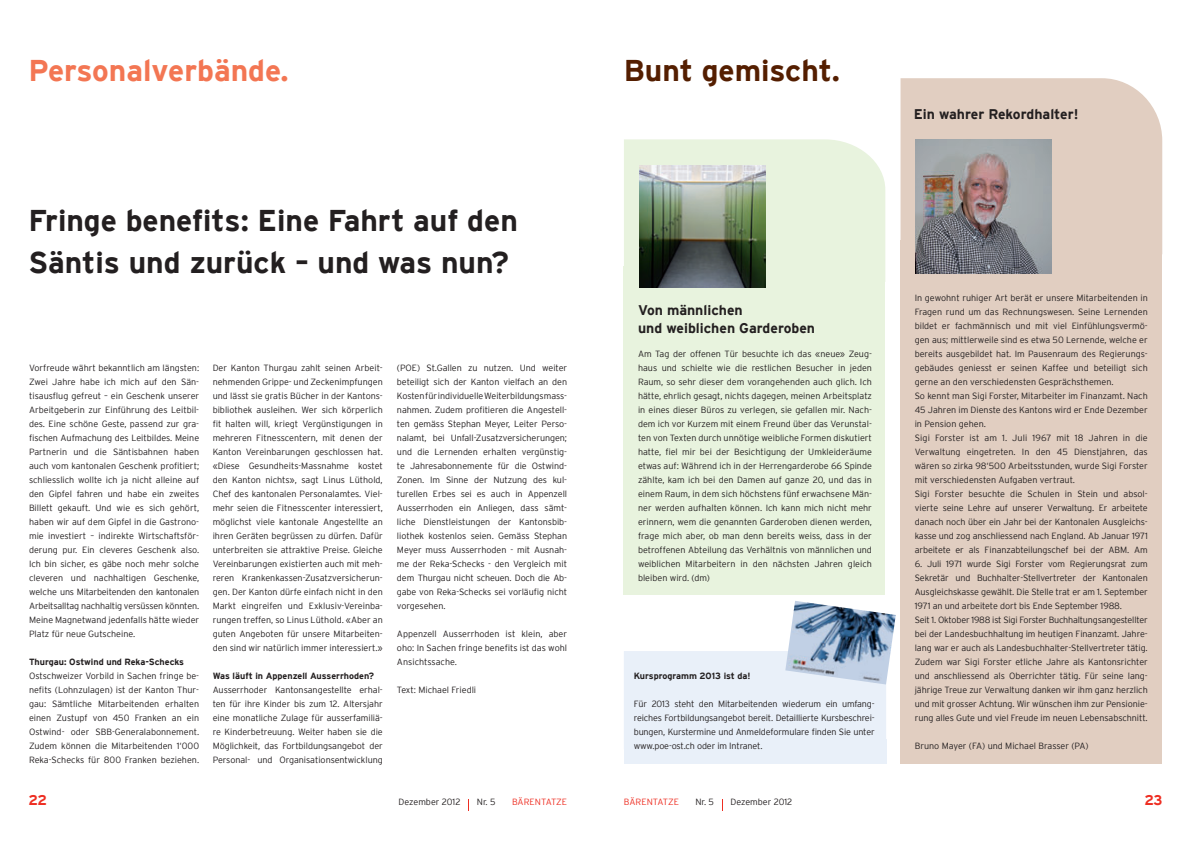
<style>
.page{position:relative;width:1191px;height:842px;background:#fff}
.page>*{position:absolute;margin:0;border:0;box-sizing:border-box;transform-origin:0 0}
.t1{font:700 30px/42px "Interstate";color:#231f20}
.t2{font:700 30px "Interstate";color:#f37653}
.t3{font:700 30px "Interstate";color:#541e00}
.t4{font:700 14px/18px "Interstate";color:#231f20}
.t5{font:700 14px "Interstate";color:#ee2e22}
.t6{font:300 9px/14px "Interstate";letter-spacing:-.005em;color:#231f20;text-align:justify}
.t7{font:700 9px "Interstate";color:#231f20}
.t8{font:300 9px "Interstate";color:#ee2e22}
</style>
<div class="page">
<svg style="left:468px;top:799px;width:1px;height:12px"></svg>
<svg style="left:722px;top:799px;width:1px;height:12px"></svg>
<div style="left:900px;top:240px;width:262px;height:524px;background:#e1cec1"></div>
<div style="left:900px;top:78px;width:262px;height:176px;background:#e1cec1"></div>
<img style="left:915px;top:140px;width:136px;height:134px">
<div style="left:624px;top:267px;width:261px;height:328px;background:#e8f3de"></div>
<div style="left:624px;top:139px;width:261px;height:143px;background:#e8f3de"></div>
<img style="left:639px;top:165px;width:126px;height:122px">
<div style="left:624px;top:651px;width:262px;height:88px;background:#e9f0f9"></div>
<div style="left:624px;top:739px;width:262px;height:24px;background:#e9f0f9"></div>
<img style="left:785px;top:601px;width:110px;height:83px">
<h1 class="t2" style="left:28px;top:53px;width:262px">Personalverbände.</h1>
<h1 class="t3" style="left:624px;top:53px;width:217px">Bunt gemischt.</h1>
<h1 class="t1" style="left:28px;top:199px;width:491px">Fringe benefits: Eine Fahrt auf den<br>Säntis und zurück – und was nun?</h1>
<p class="t6" style="left:29px;top:361px;width:172px">Vorfreude währt bekanntlich am längsten:<br>Zwei Jahre habe ich mich auf den Sän&shy;tisausflug gefreut – ein Geschenk unserer Arbeitgeberin zur Einführung des Leitbil&shy;des. Eine schöne Geste, passend zur gra&shy;fischen Aufmachung des Leitbildes. Meine Partnerin und die Säntisbahnen haben auch vom kantonalen Geschenk profitiert; schliesslich wollte ich ja nicht alleine auf den Gipfel fahren und habe ein zweites Billett gekauft. Und wie es sich gehört, haben wir auf dem Gipfel in die Gastrono&shy;mie investiert – indirekte Wirtschaftsför&shy;derung pur. Ein cleveres Geschenk also.<br>Ich bin sicher, es gäbe noch mehr solche cleveren und nachhaltigen Geschenke, welche uns Mitarbeitenden den kantonalen Arbeitsalltag nachhaltig versüssen könnten.<br>Meine Magnetwand jedenfalls hätte wieder Platz für neue Gutscheine.</p>
<p class="t7" style="left:29px;top:657px;width:157px">Thurgau: Ostwind und Reka-Schecks</p>
<p class="t6" style="left:29px;top:669px;width:172px">Ostschweizer Vorbild in Sachen fringe be&shy;nefits (Lohnzulagen) ist der Kanton Thur&shy;gau: Sämtliche Mitarbeitenden erhalten einen Zustupf von 450 Franken an ein Ostwind- oder SBB-Generalabonnement.<br>Zudem können die Mitarbeitenden 1‘000<br>Reka-Schecks für 800 Franken beziehen.</p>
<p class="t6" style="left:213px;top:361px;width:172px">Der Kanton Thurgau zahlt seinen Arbeit&shy;nehmenden Grippe- und Zeckenimpfungen und lässt sie gratis Bücher in der Kantons&shy;bibliothek ausleihen. Wer sich körperlich fit halten will, kriegt Vergünstigungen in mehreren Fitnesscentern, mit denen der Kanton Vereinbarungen geschlossen hat. «Diese Gesundheits-Massnahme kostet den Kanton nichts», sagt Linus Lüthold, Chef des kantonalen Personalamtes. Viel&shy;mehr seien die Fitnesscenter interessiert, möglichst viele kantonale Angestellte an ihren Geräten begrüssen zu dürfen. Dafür unterbreiten sie attraktive Preise. Gleiche Vereinbarungen existierten auch mit meh&shy;reren Krankenkassen-Zusatzversicherun&shy;gen. Der Kanton dürfe einfach nicht in den Markt eingreifen und Exklusiv-Vereinba&shy;rungen treffen, so Linus Lüthold. «Aber an guten Angeboten für unsere Mitarbeiten&shy;den sind wir natürlich immer interessiert.»</p>
<p class="t7" style="left:213px;top:671px;width:163px">Was läuft in Appenzell Ausserrhoden?</p>
<p class="t6" style="left:213px;top:683px;width:172px">Ausserrhoder Kantonsangestellte erhal&shy;ten für ihre Kinder bis zum 12. Altersjahr eine monatliche Zulage für ausserfamiliä&shy;re Kinderbetreuung. Weiter haben sie die Möglichkeit, das Fortbildungsangebot der Personal- und Organisationsentwicklung</p>
<p class="t6" style="left:397px;top:361px;width:172px">(POE) St.Gallen zu nutzen. Und weiter beteiligt sich der Kanton vielfach an den Kosten für individuelle Weiterbildungsmass&shy;nahmen. Zudem profitieren die Angestell&shy;ten gemäss Stephan Meyer, Leiter Perso&shy;nalamt, bei Unfall-Zusatzversicherungen; und die Lernenden erhalten vergünstig&shy;te Jahresabonnemente für die Ostwind-Zonen. Im Sinne der Nutzung des kul&shy;turellen Erbes sei es auch in Appenzell Ausserrhoden ein Anliegen, dass sämt&shy;liche Dienstleistungen der Kantonsbib&shy;liothek kostenlos seien. Gemäss Stephan Meyer muss Ausserrhoden - mit Ausnah&shy;me der Reka-Schecks - den Vergleich mit dem Thurgau nicht scheuen. Doch die Ab&shy;gabe von Reka-Schecks sei vorläufig nicht vorgesehen.</p>
<p class="t6" style="left:397px;top:627px;width:172px">Appenzell Ausserrhoden ist klein, aber oho: In Sachen fringe benefits ist das wohl Ansichtssache.</p>
<p class="t6" style="left:397px;top:683px;width:81px">Text: Michael Friedli</p>
<h2 class="t4" style="left:638px;top:301px;width:178px">Von männlichen<br>und weiblichen Garderoben</h2>
<p class="t6" style="left:638px;top:347px;width:235px">Am Tag der offenen Tür besuchte ich das «neue» Zeug&shy;haus und schielte wie die restlichen Besucher in jeden Raum, so sehr dieser dem vorangehenden auch glich. Ich hätte, ehrlich gesagt, nichts dagegen, meinen Arbeitsplatz in eines dieser Büros zu verlegen, sie gefallen mir. Nach&shy;dem ich vor Kurzem mit einem Freund über das Verunstal&shy;ten von Texten durch unnötige weibliche Formen diskutiert hatte, fiel mir bei der Besichtigung der Umkleideräume etwas auf: Während ich in der Herrengarderobe 66 Spinde zählte, kam ich bei den Damen auf ganze 20, und das in einem Raum, in dem sich höchstens fünf erwachsene Män&shy;ner werden aufhalten können. Ich kann mich nicht mehr erinnern, wem die genannten Garderoben dienen werden, frage mich aber, ob man denn bereits weiss, dass in der betroffenen Abteilung das Verhältnis von männlichen und weiblichen Mitarbeitern in den nächsten Jahren gleich bleiben wird. (dm)</p>
<p class="t7" style="left:634px;top:671px;width:118px">Kursprogramm 2013 ist da!</p>
<p class="t6" style="left:634px;top:697px;width:242px">Für 2013 steht den Mitarbeitenden wiederum ein umfang&shy;reiches Fortbildungsangebot bereit. Detaillierte Kursbeschrei&shy;bungen, Kurstermine und Anmeldeformulare finden Sie unter www.poe-ost.ch oder im Intranet.</p>
<h2 class="t4" style="left:913px;top:105px;width:166px">Ein wahrer Rekordhalter!</h2>
<p class="t6" style="left:914px;top:291px;width:235px;text-align:left">In gewohnt ruhiger Art berät er unsere Mitarbeitenden in Fragen rund um das Rechnungswesen. Seine Lernenden bildet er fachmännisch und mit viel Einfühlungsvermö&shy;gen aus; mittlerweile sind es etwa 50 Lernende, welche er bereits ausgebildet hat. Im Pausenraum des Regierungs&shy;gebäudes geniesst er seinen Kaffee und beteiligt sich gerne an den verschiedensten Gesprächsthemen.<br>So kennt man Sigi Forster, Mitarbeiter im Finanzamt. Nach 45 Jahren im Dienste des Kantons wird er Ende Dezember in Pension gehen.<br>Sigi Forster ist am 1. Juli 1967 mit 18 Jahren in die Verwaltung eingetreten. In den 45 Dienstjahren, das wären so zirka 98‘500 Arbeitsstunden, wurde Sigi Forster mit verschiedensten Aufgaben vertraut.<br>Sigi Forster besuchte die Schulen in Stein und absol&shy;vierte seine Lehre auf unserer Verwaltung. Er arbeitete danach noch über ein Jahr bei der Kantonalen Ausgleichs&shy;kasse und zog anschliessend nach England. Ab Januar 1971 arbeitete er als Finanzabteilungschef bei der ABM. Am</p>
<p class="t6" style="left:914px;top:557px;width:235px;text-align:left">6. Juli 1971 wurde Sigi Forster vom Regierungsrat zum Sekretär und Buchhalter-Stellvertreter der Kantonalen Ausgleichskasse gewählt. Die Stelle trat er am 1. September 1971 an und arbeitete dort bis Ende September 1988.<br>Seit 1. Oktober 1988 ist Sigi Forster Buchhaltungsangestellter bei der Landesbuchhaltung im heutigen Finanzamt. Jahre&shy;lang war er auch als Landesbuchhalter-Stellvertreter tätig.<br>Zudem war Sigi Forster etliche Jahre als Kantonsrichter und anschliessend als Oberrichter tätig. Für seine lang&shy;jährige Treue zur Verwaltung danken wir ihm ganz herzlich und mit grosser Achtung. Wir wünschen ihm zur Pensionie&shy;rung alles Gute und viel Freude im neuen Lebensabschnitt.</p>
<p class="t6" style="left:914px;top:739px;width:175px">Bruno Mayer (FA) und Michael Brasser (PA)</p>
<h2 class="t5" style="left:28px;top:792px;width:20px">22</h2>
<p class="t6" style="left:398px;top:795px;width:63px">Dezember 2012</p>
<p class="t6" style="left:477px;top:795px;width:20px">Nr. 5</p>
<p class="t8" style="left:512px;top:797px;width:57px">BÄRENTATZE</p>
<p class="t8" style="left:624px;top:797px;width:57px">BÄRENTATZE</p>
<p class="t6" style="left:695px;top:795px;width:20px">Nr. 5</p>
<p class="t6" style="left:730px;top:795px;width:63px">Dezember 2012</p>
<h2 class="t5" style="left:1144px;top:792px;width:20px">23</h2>
</div>
